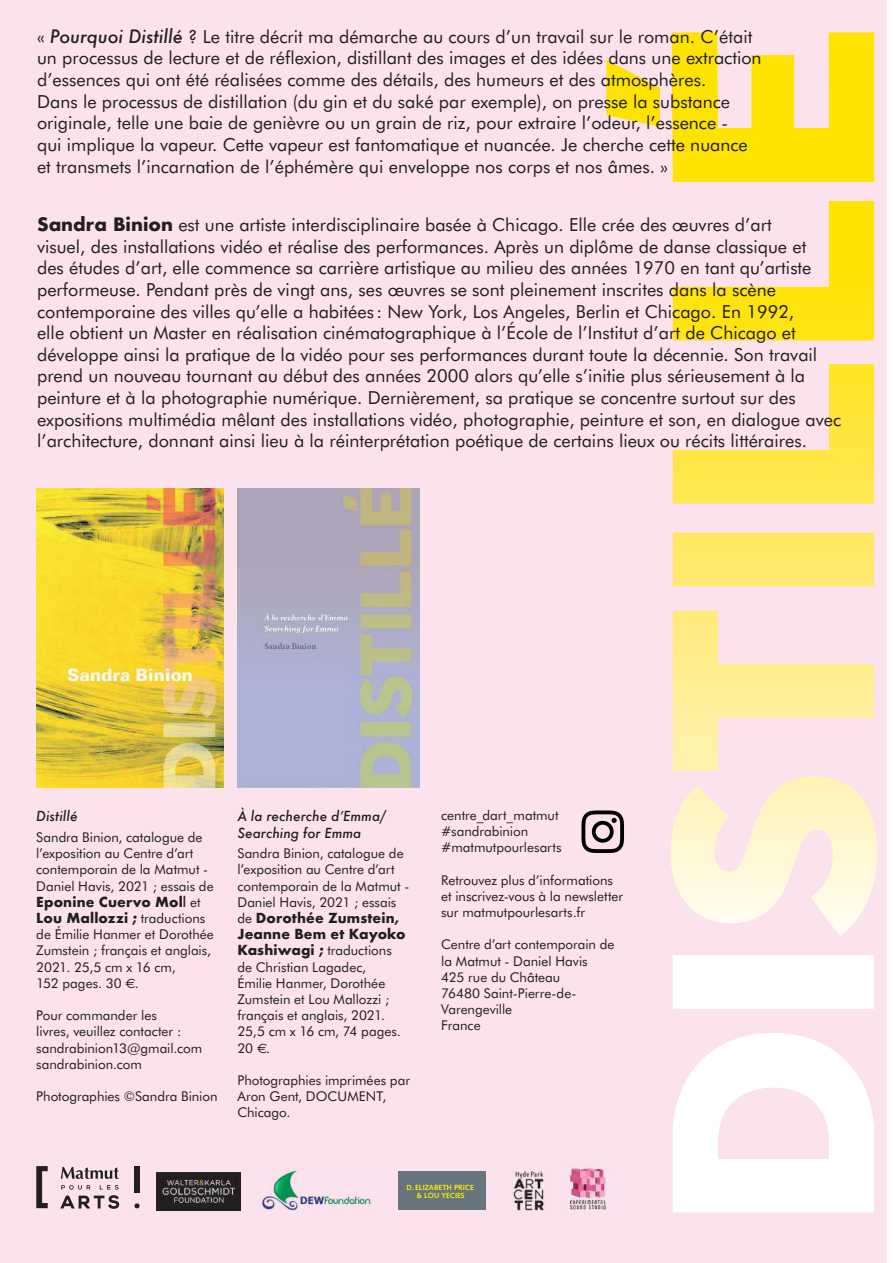
<style>
.page{position:relative;width:893px;height:1263px;background:#fff}
.page>*{position:absolute;margin:0;border:0;box-sizing:border-box;transform-origin:0 0}
.t1{font:18px/21.6px "Futura BT";color:#221f1f}
.t2{font:13.5px/16.2px "Futura BT";color:#221f1f}
.t3{font:700 13.5px/16.2px "Futura";letter-spacing:.01em;color:#221f1f}
.t4{font:italic 500 13.5px/16.2px "Futura";letter-spacing:.005em;color:#221f1f}
.t5{font:700 7.5px/7.9px "Syntax";color:#fff100;text-align:center}
.s1{font-family:"Futura";font-weight:500;font-style:italic}
.s2{font-family:"Futura";font-weight:700}
.s3{font-weight:500}
.s4{font-family:"Futura BT";font-weight:400}
.s5{font-family:"Euro Sans"}
</style>
<div class="page">
<div style="left:0;top:0;width:887px;height:1263px;background:#fbe2ed"></div>
<img style="left:606px;top:32px;width:271px;height:1180px">
<img style="left:36px;top:488px;width:187px;height:299px">
<img style="left:237px;top:488px;width:183px;height:299px">
<svg style="left:581px;top:810px;width:43px;height:43px"></svg>
<img style="left:156px;top:1172px;width:85px;height:38px">
<img style="left:259px;top:1168px;width:115px;height:43px">
<div style="left:398px;top:1172px;width:88px;height:38px;background:#68747e"></div>
<img style="left:513px;top:1171px;width:31px;height:39px">
<img style="left:567px;top:1165px;width:43px;height:45px">
<svg style="left:36px;top:1166px;width:12px;height:42px"></svg>
<div style="left:134px;top:1166px;width:6px;height:27px;background:#221f1f"></div>
<svg style="left:134px;top:1203px;width:6px;height:6px"></svg>
<svg style="left:60px;top:1195px;width:59px;height:14px"></svg>
<svg style="left:61px;top:1185px;width:29px;height:4px"></svg>
<svg style="left:100px;top:1185px;width:19px;height:4px"></svg>
<svg style="left:61px;top:1167px;width:58px;height:12px"></svg>
<p class="t1" style="left:37px;top:26px;width:726px">« <span class="s1">Pourquoi Distillé</span> ? Le titre décrit ma démarche au cours d’un travail sur le roman. C’était un processus de lecture et de réflexion, distillant des images et des idées dans une extraction d’essences qui ont été réalisées comme des détails, des humeurs et des atmosphères.<br>Dans le processus de distillation (du gin et du saké par exemple), on presse la substance originale, telle une baie de genièvre ou un grain de riz, pour extraire l’odeur, l’essence -<br>qui implique la vapeur. Cette vapeur est fantomatique et nuancée. Je cherche cette nuance et transmets l’incarnation de l’éphémère qui enveloppe nos corps et nos âmes. »</p>
<p class="t1" style="left:37px;top:214px;width:806px"><span class="s2">Sandra Binion</span> est une artiste interdisciplinaire basée à Chicago. Elle crée des œuvres d’art<br>visuel, des installations vidéo et réalise des performances. Après un diplôme de danse classique et<br>des études d’art, elle commence sa carrière artistique au milieu des années 1970 en tant qu’artiste performeuse. Pendant près de vingt ans, ses œuvres se sont pleinement inscrites dans la scène contemporaine des villes qu’elle a habitées : New York, Los Angeles, Berlin et Chicago. En 1992,<br>elle obtient un Master en réalisation cinématographique à l’École de l’Institut d’art de Chicago et développe ainsi la pratique de la vidéo pour ses performances durant toute la décennie. Son travail prend un nouveau tournant au début des années 2000 alors qu’elle s’initie plus sérieusement à la peinture et à la photographie numérique. Dernièrement, sa pratique se concentre surtout sur des expositions multimédia mêlant des installations vidéo, photographie, peinture et son, en dialogue avec l’architecture, donnant ainsi lieu à la réinterprétation poétique de certains lieux ou récits littéraires.</p>
<p class="t4" style="left:36px;top:808px;width:43px">Distillé</p>
<p class="t2" style="left:36px;top:829px;width:179px">Sandra Binion, catalogue de l’exposition au Centre d’art contemporain de la Matmut -<br>Daniel Havis, 2021 ; essais de</p>
<p class="t3" style="left:36px;top:893px;width:171px">Eponine Cuervo Mol<span class="s3">l</span> <span class="s4">et<br></span>Lou Mallozzi ; <span class="s4">traductions</span></p>
<p class="t2" style="left:36px;top:926px;width:179px">de Émilie Hanmer et Dorothée<br>Zumstein ; français et anglais,<br>2021. 25,5 cm x 16 cm,<br>152 pages. 30 <span class="s5">€</span>.</p>
<p class="t2" style="left:36px;top:1007px;width:168px">Pour commander les<br>livres, veuillez contacter : sandrabinion13@gmail.com sandrabinion.com</p>
<p class="t2" style="left:36px;top:1088px;width:183px">Photographies ©Sandra Binion</p>
<p class="t4" style="left:237px;top:808px;width:150px">À la recherche d’Emma/<br>Searching for Emma</p>
<p class="t2" style="left:237px;top:845px;width:173px">Sandra Binion, catalogue de l’exposition au Centre d’art contemporain de la Matmut -<br>Daniel Havis, 2021 ; essais</p>
<p class="t3" style="left:237px;top:909px;width:170px"><span class="s4">de</span> Dorothée Zumstein,<br>Jeanne Bem et Kayoko</p>
<p class="t2" style="left:237px;top:942px;width:165px"><span class="s2">Kashiwagi ;</span> traductions de Christian Lagadec,<br>Émilie Hanmer, Dorothée<br>Zumstein et Lou Mallozzi ; français et anglais, 2021.<br>25,5 cm x 16 cm, 74 pages.<br>20 <span class="s5">€</span>.</p>
<p class="t2" style="left:237px;top:1072px;width:174px">Photographies imprimées par<br>Aron Gent, DOCUMENT,<br>Chicago.</p>
<p class="t2" style="left:441px;top:807px;width:122px">centre_dart_matmut #sandrabinion #matmutpourlesarts</p>
<p class="t2" style="left:441px;top:872px;width:184px">Retrouvez plus d’informations et inscrivez-vous à la newsletter sur matmutpourlesarts.fr</p>
<p class="t2" style="left:441px;top:936px;width:175px">Centre d’art contemporain de la Matmut - Daniel Havis<br>425 rue du Château<br>76480 Saint-Pierre-de-<br>Varengeville<br>France</p>
<p class="t5" style="left:406px;top:1183px;width:69px">D. ELIZABETH PRICE &amp; LOU YECIES</p>
</div>
